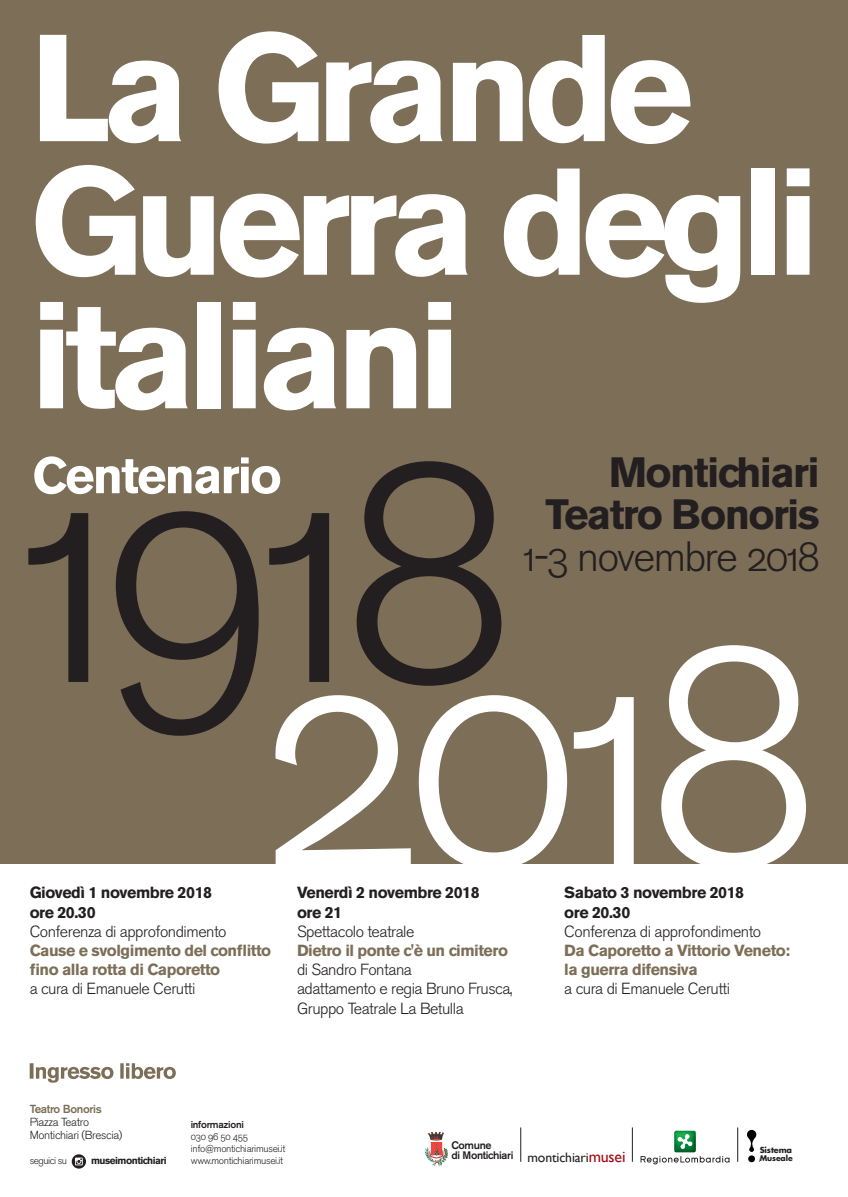
<style>
.page{position:relative;width:848px;height:1197px;background:#fff}
.page>*{position:absolute;margin:0;border:0;box-sizing:border-box;transform-origin:0 0}
.t1{font:700 150.3px/133.5px "Akzidenz Grotesk BE";letter-spacing:-.06em;color:#fff}
.t2{font:700 50.6px "Akzidenz Grotesk BE";letter-spacing:-.04em;color:#fff}
.t3{font:700 42px/42px "Akzidenz Grotesk BE";letter-spacing:-.04em;color:#231f20;text-align:right}
.t4{font:42px "Akzidenz Grotesk BE Light Os F";letter-spacing:-.04em;color:#231f20}
.t5{font:16px/19.2px "Akzidenz Grotesk BE Light Os F";letter-spacing:-.03em;color:#231f20}
.t6{font:700 16px/19.2px "Akzidenz Grotesk BE";letter-spacing:-.03em;color:#7c6e57}
.t7{font:700 16px/19.2px "Akzidenz Grotesk BE";letter-spacing:-.03em;color:#231f20}
.t8{font:13.7px "Gill Sans";letter-spacing:-.01em;color:#231f20}
.t9{font:11.6px/12.9px "Akzidenz Grotesk BE Light Os F";letter-spacing:-.03em;color:#231f20}
.t10{font:500 11.6px "Akzidenz Grotesk BE";letter-spacing:-.03em;color:#7c6e57}
.t11{font:500 10.9px/10px "Akzidenz Grotesk BE";letter-spacing:-.03em;color:#231f20}
.t12{font:10px/12.2px "Akzidenz Grotesk BE Light Os F";letter-spacing:-.03em;color:#231f20}
.t13{font:700 10px "Akzidenz Grotesk BE";letter-spacing:-.05em;color:#231f20}
.t14{font:500 10px "Akzidenz Grotesk BE";letter-spacing:-.03em;color:#231f20}
.t15{font:10px "Akzidenz Grotesk BE Light Os F";letter-spacing:-.05em;color:#231f20}
.t16{font:700 8.2px "Futura";color:#000001}
.t17{font:700 8.1px "Futura";letter-spacing:-.01em;color:#231f20}
.t18{font:700 7.7px "Futura";letter-spacing:-.01em;color:#231f20}
.s1{font-size:16px;color:#a70a12}
</style>
<div class="page">
<div style="left:0;top:0;width:848px;height:863px;background:#7c6e57"></div>
<hr style="left:520px;top:1127px;width:1px;height:34px;background:#231f20">
<hr style="left:632px;top:1127px;width:1px;height:34px;background:#231f20">
<svg style="left:427px;top:1131px;width:12px;height:10px"></svg>
<svg style="left:640px;top:1130px;width:89px;height:34px"></svg>
<div style="left:748px;top:1155px;width:7px;height:7px;background:#000001;border-radius:50%"></div>
<svg style="left:747px;top:1129px;width:9px;height:22px"></svg>
<hr style="left:737px;top:1127px;width:1px;height:34px;background:#231f20">
<svg style="left:30px;top:1063px;width:146px;height:19px"></svg>
<svg style="left:72px;top:1154px;width:14px;height:14px"></svg>
<svg style="left:273px;top:645px;width:533px;height:219px"></svg>
<svg style="left:28px;top:461px;width:473px;height:274px"></svg>
<h1 class="t1" style="left:30px;top:23px;width:792px">La Grande<br>Guerra degli italiani</h1>
<h2 class="t2" style="left:32px;top:446px;width:251px">Centenario</h2>
<h3 class="t3" style="left:545px;top:451px;width:275px">Montichiari<br>Teatro Bonoris</h3>
<h3 class="t4" style="left:522px;top:532px;width:298px">1-3 novembre 2018</h3>
<p class="t7" style="left:30px;top:883px;width:184px">Giovedì 1 novembre 2018 ore 20.30</p>
<p class="t5" style="left:30px;top:921px;width:198px">Conferenza di approfondimento</p>
<p class="t6" style="left:30px;top:940px;width:243px">Cause e svolgimento del conflitto fino alla rotta di Caporetto</p>
<p class="t5" style="left:30px;top:979px;width:167px">a cura di Emanuele Cerutti</p>
<p class="t7" style="left:297px;top:883px;width:184px">Venerdì 2 novembre 2018 ore 21</p>
<p class="t5" style="left:297px;top:921px;width:119px">Spettacolo teatrale</p>
<p class="t6" style="left:297px;top:940px;width:212px">Dietro il ponte c'è un cimitero</p>
<p class="t5" style="left:297px;top:960px;width:217px">di Sandro Fontana<br>adattamento e regia Bruno Frusca,<br>Gruppo Teatrale La Betulla</p>
<p class="t7" style="left:564px;top:883px;width:181px">Sabato 3 novembre 2018 ore 20.30</p>
<p class="t5" style="left:564px;top:921px;width:198px">Conferenza di approfondimento</p>
<p class="t6" style="left:564px;top:940px;width:227px">Da Caporetto a Vittorio Veneto: la guerra difensiva</p>
<p class="t5" style="left:564px;top:979px;width:167px">a cura di Emanuele Cerutti</p>
<p class="t10" style="left:30px;top:1101px;width:74px">Teatro Bonoris</p>
<p class="t9" style="left:30px;top:1115px;width:94px">Piazza Teatro<br>Montichiari (Brescia)</p>
<p class="t15" style="left:30px;top:1155px;width:39px">seguici su</p>
<p class="t13" style="left:91px;top:1154px;width:77px">museimontichiari</p>
<p class="t14" style="left:191px;top:1117px;width:55px">informazioni</p>
<p class="t12" style="left:191px;top:1130px;width:96px">030 96 50 455 info@montichiarimusei.it www.montichiarimusei.it</p>
<p class="t11" style="left:451px;top:1139px;width:63px">Comune<br>di Montichiari</p>
<p class="t17" style="left:759px;top:1144px;width:34px">Sistema</p>
<p class="t16" style="left:759px;top:1152px;width:29px">Museo</p>
<p class="t8" style="left:527px;top:1149px;width:99px">montichiari<span class="s1">musei</span></p>
<p class="t18" style="left:759px;top:1152px;width:34px">Museale</p>
</div>
